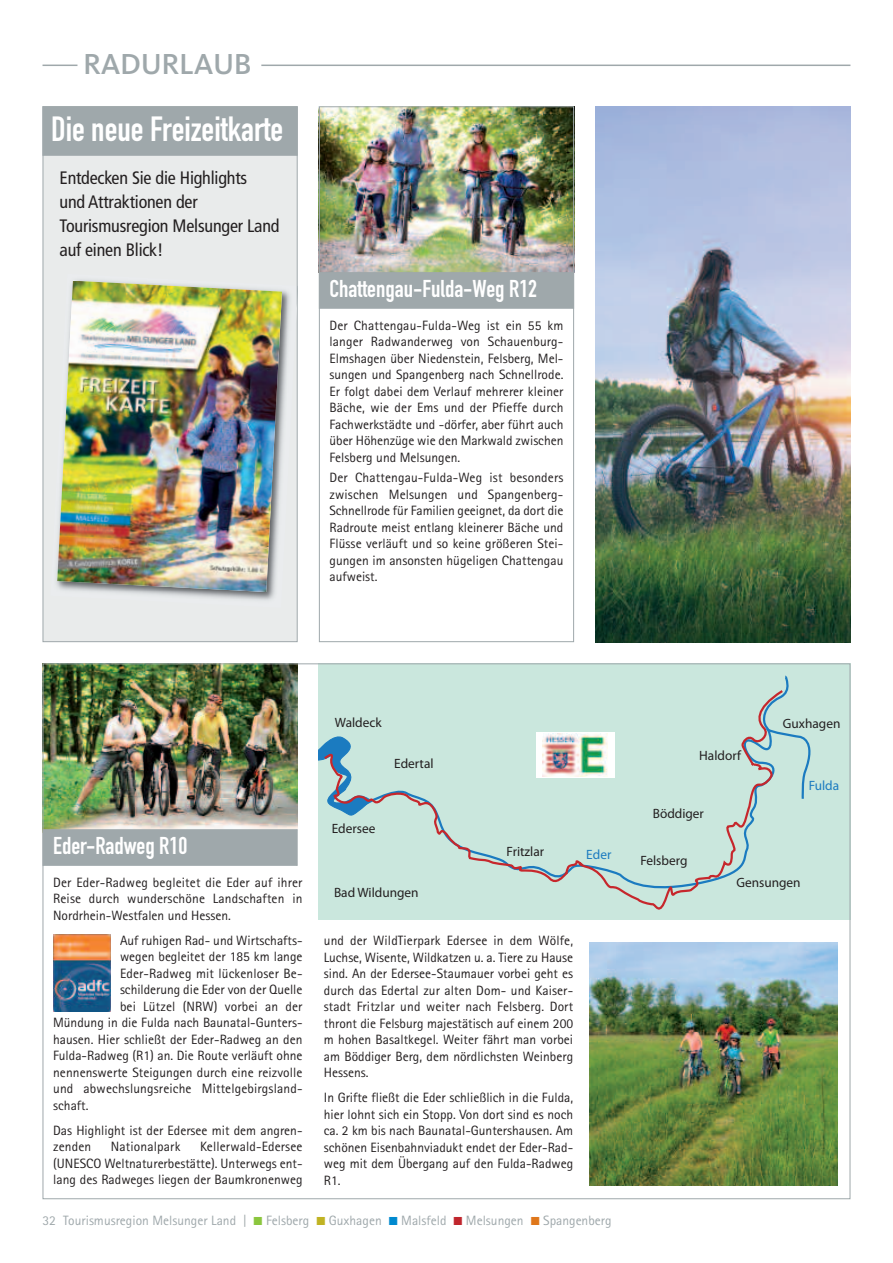
<style>
.page{position:relative;width:893px;height:1263px;background:#fff}
.page>*{position:absolute;margin:0;border:0;box-sizing:border-box;transform-origin:0 0}
.t1{font:34.5px "DIN Engschrift";color:#fff}
.t2{font:500 30px "Kievit OT";letter-spacing:-.01em;color:#9fa8ab}
.t3{font:24px "DIN Engschrift";color:#fff}
.t4{font:condensed 18px/24px "Frutiger";letter-spacing:-.01em;color:#231f20}
.t5{font:13.5px/16.5px "Rotis Sans Serif";color:#231f20;text-align:justify}
.t6{font:13.5px "Myriad Pro";color:#231f20}
.t7{font:13.5px "Rotis Sans Serif";color:#9fa8ab}
.t8{font:13.5px "Myriad Pro";color:#1b7bc0}
</style>
<div class="page">
<div style="left:319px;top:663px;width:531px;height:257px;background:#cae7dd"></div>
<svg style="left:319px;top:745px;width:4px;height:16px"></svg>
<svg style="left:323px;top:690px;width:462px;height:220px"></svg>
<svg style="left:765px;top:726px;width:46px;height:75px"></svg>
<img style="left:321px;top:108px;width:251px;height:164px">
<div style="left:319px;top:106px;width:255px;height:536px;border:1px solid #9fa8ab"></div>
<div style="left:320px;top:273px;width:253px;height:35px;background:#9fa8ab"></div>
<div style="left:319px;top:272px;width:255px;height:37px;border:1px solid #9fa8ab"></div>
<img style="left:45px;top:665px;width:253px;height:164px">
<div style="left:43px;top:830px;width:254px;height:35px;background:#9fa8ab"></div>
<div style="left:43px;top:829px;width:255px;height:37px;border:1px solid #9fa8ab"></div>
<img style="left:589px;top:942px;width:249px;height:244px">
<div style="left:536px;top:732px;width:78px;height:46px;background:#fff"></div>
<img style="left:543px;top:733px;width:64px;height:43px">
<img style="left:595px;top:106px;width:255px;height:536px">
<img style="left:53px;top:935px;width:58px;height:76px">
<div style="left:43px;top:107px;width:254px;height:534px;background:#e9ebeb"></div>
<div style="left:43px;top:107px;width:254px;height:48px;background:#9fa8ab"></div>
<div style="left:43px;top:106px;width:255px;height:50px;border:1px solid #9fa8ab"></div>
<img style="left:56px;top:274px;width:241px;height:334px">
<svg style="left:297px;top:286px;width:1px;height:22px"></svg>
<img style="left:57px;top:281px;width:225px;height:311px">
<hr style="left:43px;top:65px;width:34px;height:1px;background:#9fa8ab">
<hr style="left:261px;top:65px;width:589px;height:1px;background:#9fa8ab">
<h2 class="t2" style="left:83px;top:46px;width:170px">RADURLAUB</h2>
<h1 class="t1" style="left:51px;top:117px;width:234px">Die neue Freizeitkarte</h1>
<h3 class="t4" style="left:60px;top:167px;width:222px">Entdecken Sie die Highlights<br>und Attraktionen der<br>Tourismusregion Melsunger Land auf einen Blick!</h3>
<h3 class="t3" style="left:330px;top:280px;width:209px">Chattengau-Fulda-Weg R12</h3>
<p class="t5" style="left:330px;top:318px;width:235px">Der Chattengau-Fulda-Weg ist ein 55 km langer Radwanderweg von Schauenburg-Elmshagen über Niedenstein, Felsberg, Mel&shy;sungen und Spangenberg nach Schnellrode.<br>Er folgt dabei dem Verlauf mehrerer kleiner Bäche, wie der Ems und der Pfieffe durch Fachwerkstädte und -dörfer, aber führt auch über Höhenzüge wie den Markwald zwischen Felsberg und Melsungen.</p>
<p class="t5" style="left:330px;top:471px;width:235px">Der Chattengau-Fulda-Weg ist besonders zwischen Melsungen und Spangenberg-Schnellrode für Familien geeignet, da dort die Radroute meist entlang kleinerer Bäche und Flüsse verläuft und so keine größeren Stei&shy;gungen im ansonsten hügeligen Chattengau aufweist.</p>
<p class="t6" style="left:335px;top:717px;width:48px">Waldeck</p>
<p class="t6" style="left:394px;top:758px;width:41px">Edertal</p>
<h3 class="t3" style="left:53px;top:837px;width:136px">Eder-Radweg R10</h3>
<p class="t5" style="left:53px;top:875px;width:251px">Der Eder-Radweg begleitet die Eder auf ihrer Reise durch wunderschöne Landschaften in Nordrhein-Westfalen und Hessen.</p>
<p class="t5" style="left:120px;top:933px;width:184px">Auf ruhigen Rad- und Wirtschafts-</p>
<p class="t5" style="left:120px;top:950px;width:184px">wegen begleitet der 185 km lange</p>
<p class="t5" style="left:120px;top:966px;width:184px">Eder-Radweg mit lückenloser Be-</p>
<p class="t5" style="left:120px;top:983px;width:184px">schilderung die Eder von der Quelle</p>
<p class="t5" style="left:120px;top:999px;width:184px">bei Lützel (NRW) vorbei an der</p>
<p class="t5" style="left:53px;top:1016px;width:251px">Mündung in die Fulda nach Baunatal-Gunters-</p>
<p class="t5" style="left:53px;top:1032px;width:251px">hausen. Hier schließt der Eder-Radweg an den</p>
<p class="t5" style="left:53px;top:1049px;width:251px">Fulda-Radweg (R1) an. Die Route verläuft ohne</p>
<p class="t5" style="left:53px;top:1065px;width:251px">nennenswerte Steigungen durch eine reizvolle</p>
<p class="t5" style="left:53px;top:1082px;width:251px">und abwechslungsreiche Mittelgebirgsland-</p>
<p class="t5" style="left:53px;top:1098px;width:37px">schaft.</p>
<p class="t5" style="left:53px;top:1123px;width:251px">Das Highlight ist der Edersee mit dem angren&shy;zenden</p>
<p class="t5" style="left:53px;top:1140px;width:251px;text-indent:147px">Kellerwald-Edersee (UNESCO Weltnaturerbestätte). Unterwegs ent&shy;lang des Radweges liegen der Baumkronenweg</p>
<p class="t5" style="left:111px;top:1140px;width:71px">Nationalpark</p>
<p class="t6" style="left:332px;top:824px;width:45px">Edersee</p>
<p class="t6" style="left:334px;top:887px;width:86px">Bad Wildungen</p>
<p class="t6" style="left:506px;top:846px;width:39px">Fritzlar</p>
<p class="t8" style="left:586px;top:849px;width:27px">Eder</p>
<p class="t5" style="left:324px;top:934px;width:251px">und der WildTierpark Edersee in dem Wölfe, Luchse, Wisente, Wildkatzen u. a. Tiere zu Hause sind. An der Edersee-Staumauer vorbei geht es durch das Edertal zur alten Dom- und Kaiser&shy;stadt Fritzlar und weiter nach Felsberg. Dort thront die Felsburg majestätisch auf einem 200 m hohen Basaltkegel. Weiter fährt man vorbei am Böddiger Berg, dem nördlichsten Weinberg Hessens.</p>
<p class="t5" style="left:324px;top:1091px;width:251px">In Grifte fließt die Eder schließlich in die Fulda, hier lohnt sich ein Stopp. Von dort sind es noch ca. 2 km bis nach Baunatal-Guntershausen. Am schönen Eisenbahnviadukt endet der Eder-Rad&shy;weg mit dem Übergang auf den Fulda-Radweg R1.</p>
<p class="t7" style="left:43px;top:1216px;width:206px">32 Tourismusregion Melsunger Land |</p>
<p class="t7" style="left:266px;top:1216px;width:45px">Felsberg</p>
<p class="t7" style="left:329px;top:1216px;width:54px">Guxhagen</p>
<p class="t7" style="left:401px;top:1216px;width:47px">Malsfeld</p>
<p class="t7" style="left:466px;top:1216px;width:59px">Melsungen</p>
<p class="t7" style="left:543px;top:1216px;width:70px">Spangenberg</p>
<p class="t6" style="left:699px;top:750px;width:43px">Haldorf</p>
<p class="t6" style="left:653px;top:808px;width:53px">Böddiger</p>
<p class="t6" style="left:640px;top:855px;width:49px">Felsberg</p>
<p class="t6" style="left:783px;top:718px;width:59px">Guxhagen</p>
<p class="t8" style="left:809px;top:780px;width:32px">Fulda</p>
<p class="t6" style="left:736px;top:877px;width:66px">Gensungen</p>
</div>
